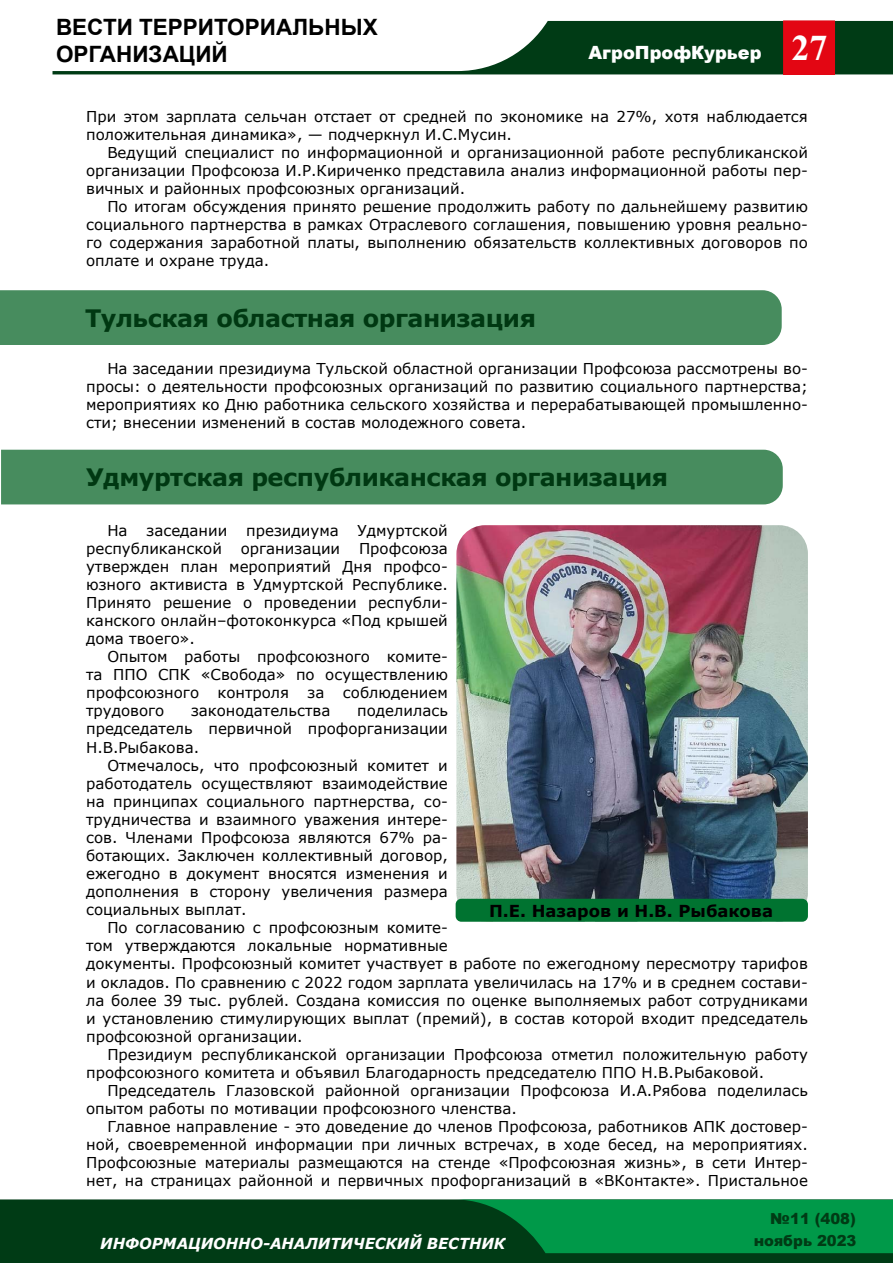
<style>
.page{position:relative;width:893px;height:1263px;background:#fff}
.page>*{position:absolute;margin:0;border:0;box-sizing:border-box;transform-origin:0 0}
.t1{font:700 36px "Times New Roman";color:#fff}
.t2{font:700 24px "Verdana";letter-spacing:-.02em;color:#003812}
.t3{font:700 22.5px/27px "Arial";color:#000}
.t4{font:900 18.15px "Arial";color:#fff}
.t5{font:700 16.5px "Verdana";color:#000}
.t6{font:italic 700 15.15px "Verdana";color:#fff}
.t7{font:900 15.15px/21.5px "Arial";color:#003b15;text-align:right}
.t8{font:15px/18.1px "Verdana";color:#000;text-align:justify}
</style>
<div class="page">
<svg style="left:53px;top:21px;width:840px;height:53px"></svg>
<div style="left:784px;top:21px;width:50px;height:53px;background:#e30613"></div>
<div style="left:783px;top:21px;width:52px;height:54px;border:1px solid #e30613"></div>
<div style="left:0;top:1199px;width:893px;height:64px;background:#003b15"></div>
<svg style="left:455px;top:1199px;width:438px;height:54px;background:#018b42"></svg>
<div style="left:0;top:290px;width:782px;height:55px;background:#478c5e"></div>
<div style="left:1px;top:450px;width:782px;height:54px;background:#478c5e"></div>
<img style="left:456px;top:525px;width:352px;height:396px">
<div style="left:456px;top:899px;width:352px;height:23px;background:#007330;border-radius:6px"></div>
<h3 class="t3" style="left:56px;top:14px;width:323px">ВЕСТИ ТЕРРИТОРИАЛЬНЫХ<br>ОРГАНИЗАЦИЙ</h3>
<p class="t4" style="left:588px;top:39px;width:175px">АгроПрофКурьер</p>
<h1 class="t1" style="left:791px;top:22px;width:37px">27</h1>
<p class="t8" style="left:86px;top:107px;width:723px">При этом зарплата сельчан отстает от средней по экономике на 27%, хотя наблюдается положительная динамика», — подчеркнул И.С.Мусин.</p>
<p class="t8" style="left:86px;top:143px;width:723px;text-indent:21px">Ведущий специалист по информационной и организационной работе республиканской организации Профсоюза И.Р.Кириченко представила анализ информационной работы пер&shy;вичных и районных профсоюзных организаций.</p>
<p class="t8" style="left:86px;top:197px;width:723px;text-indent:21px">По итогам обсуждения принято решение продолжить работу по дальнейшему развитию социального партнерства в рамках Отраслевого соглашения, повышению уровня реально&shy;го содержания заработной платы, выполнению обязательств коллективных договоров по оплате и охране труда.</p>
<h2 class="t2" style="left:85px;top:301px;width:452px">Тульская областная организация</h2>
<p class="t8" style="left:86px;top:359px;width:723px;text-indent:21px">На заседании президиума Тульской областной организации Профсоюза рассмотрены во&shy;просы: о деятельности профсоюзных организаций по развитию социального партнерства; мероприятиях ко Дню работника сельского хозяйства и перерабатывающей промышленно&shy;сти; внесении изменений в состав молодежного совета.</p>
<h2 class="t2" style="left:86px;top:460px;width:584px">Удмуртская республиканская организация</h2>
<p class="t8" style="left:107px;top:521px;width:22px">На</p>
<p class="t8" style="left:146px;top:521px;width:82px">заседании</p>
<p class="t8" style="left:246px;top:521px;width:94px">президиума</p>
<p class="t8" style="left:358px;top:521px;width:92px">Удмуртской</p>
<p class="t8" style="left:86px;top:539px;width:137px">республиканской</p>
<p class="t8" style="left:241px;top:539px;width:101px">организации</p>
<p class="t8" style="left:86px;top:539px;width:363px;text-indent:273px">Профсоюза утвержден план мероприятий Дня профсо&shy;юзного активиста в Удмуртской Республике.<br>Принято решение о проведении республи&shy;канского онлайн–фотоконкурса «Под крышей дома твоего».</p>
<p class="t8" style="left:86px;top:647px;width:363px;text-indent:21px">Опытом работы профсоюзного комите&shy;та ППО СПК «Свобода» по осуществлению профсоюзного контроля за соблюдением трудового</p>
<p class="t8" style="left:86px;top:702px;width:363px;text-indent:271px">поделилась председатель первичной профорганизации Н.В.Рыбакова.</p>
<p class="t8" style="left:86px;top:756px;width:363px;text-indent:21px">Отмечалось, что профсоюзный комитет и работодатель осуществляют взаимодействие на принципах социального партнерства, со&shy;трудничества и взаимного уважения интере&shy;сов. Членами Профсоюза являются 67% ра&shy;ботающих. Заключен коллективный договор, ежегодно в документ вносятся изменения и дополнения в сторону увеличения размера социальных выплат.</p>
<p class="t8" style="left:86px;top:918px;width:723px;text-align:left;text-indent:21px">По согласованию с профсоюзным комите-<br>том утверждаются локальные нормативные<br>документы. Профсоюзный комитет участвует в работе по ежегодному пересмотру тарифов и окладов. По сравнению с 2022 годом зарплата увеличилась на 17% и в среднем состави&shy;ла более 39 тыс. рублей. Создана комиссия по оценке выполняемых работ сотрудниками и установлению стимулирующих выплат (премий), в состав которой входит председатель профсоюзной организации.</p>
<p class="t8" style="left:86px;top:1045px;width:723px;text-indent:21px">Президиум республиканской организации Профсоюза отметил положительную работу профсоюзного комитета и объявил Благодарность председателю ППО Н.В.Рыбаковой.</p>
<p class="t8" style="left:86px;top:1081px;width:723px;text-indent:21px">Председатель Глазовской районной организации Профсоюза И.А.Рябова поделилась опытом работы по мотивации профсоюзного членства.</p>
<p class="t8" style="left:86px;top:1117px;width:723px;text-indent:21px">Главное направление - это доведение до членов Профсоюза, работников АПК достовер&shy;ной, своевременной информации при личных встречах, в ходе бесед, на мероприятиях.<br>Профсоюзные материалы размещаются на стенде «Профсоюзная жизнь», в сети Интер&shy;нет, на страницах районной и первичных профорганизаций в «ВКонтакте». Пристальное</p>
<p class="t8" style="left:191px;top:702px;width:141px">законодательства</p>
<p class="t5" style="left:489px;top:899px;width:286px">П.Е. Назаров и Н.В. Рыбакова</p>
<p class="t6" style="left:100px;top:1233px;width:407px">ИНФОРМАЦИОННО-АНАЛИТИЧЕСКИЙ ВЕСТНИК</p>
<p class="t7" style="left:754px;top:1208px;width:104px">№11 (408) ноябрь 2023</p>
</div>
